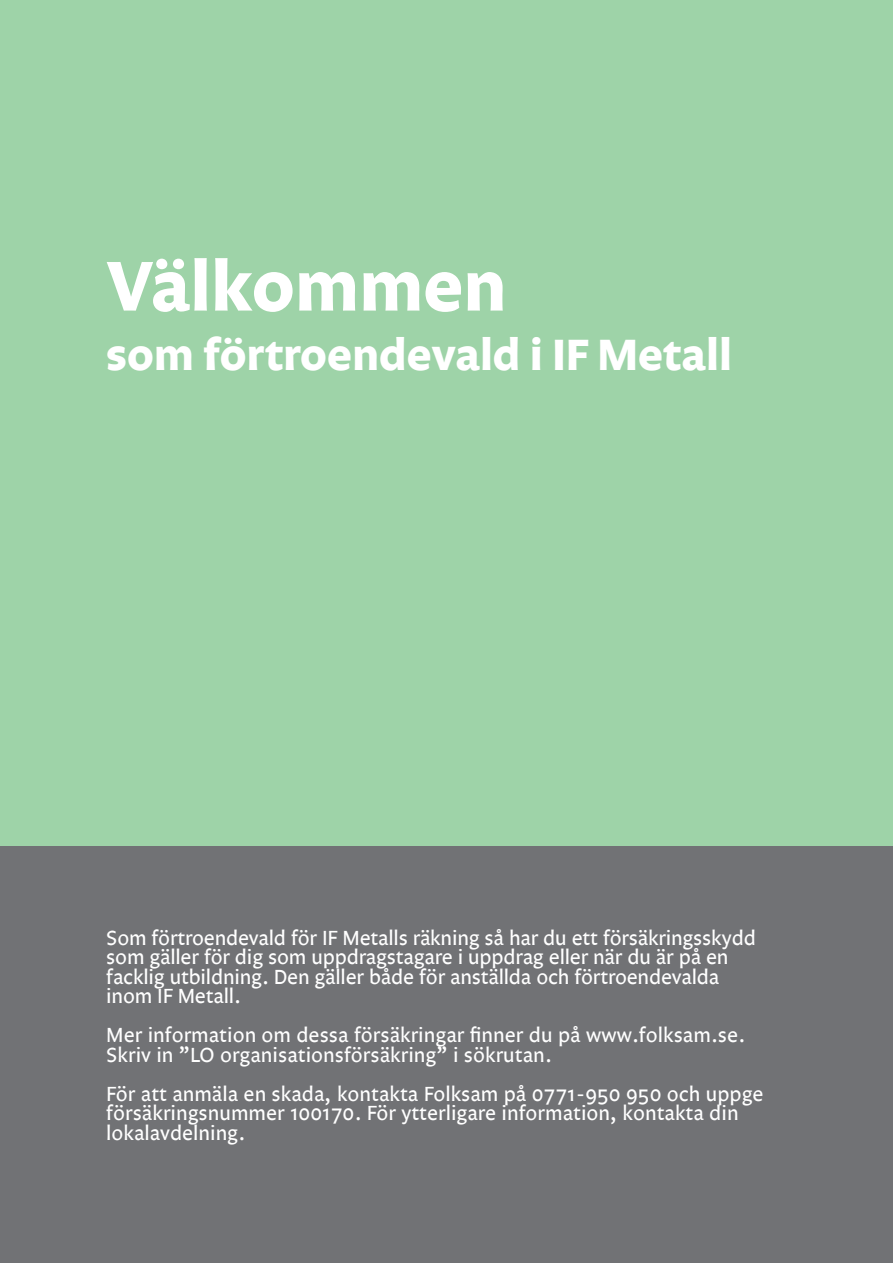
<style>
.page{position:relative;width:893px;height:1263px;background:#9ed3a8}
.page>*{position:absolute;margin:0;border:0;box-sizing:border-box;transform-origin:0 0}
.t1{font:700 72px "Legato";color:#fff}
.t2{font:700 45px "Legato";color:#fff}
.t3{font:21px/19.5px "Legato";color:#fff}
</style>
<div class="page">
<div style="left:0;top:846px;width:893px;height:417px;background:#717275"></div>
<h1 class="t1" style="left:106px;top:244px;width:402px">Välkommen</h1>
<h2 class="t2" style="left:106px;top:328px;width:627px">som förtroendevald i IF Metall</h2>
<p class="t3" style="left:106px;top:929px;width:651px">Som förtroendevald för IF Metalls räkning så har du ett försäkringsskydd som gäller för dig som uppdragstagare i uppdrag eller när du är på en facklig utbildning. Den gäller både för anställda och förtroendevalda inom IF Metall.</p>
<p class="t3" style="left:106px;top:1027px;width:640px">Mer information om dessa försäkringar finner du på www.folksam.se.<br>Skriv in ”LO organisationsförsäkring” i sökrutan.</p>
<p class="t3" style="left:106px;top:1085px;width:659px">För att anmäla en skada, kontakta Folksam på 0771-950 950 och uppge försäkringsnummer 100170. För ytterligare information, kontakta din lokalavdelning.</p>
</div>
